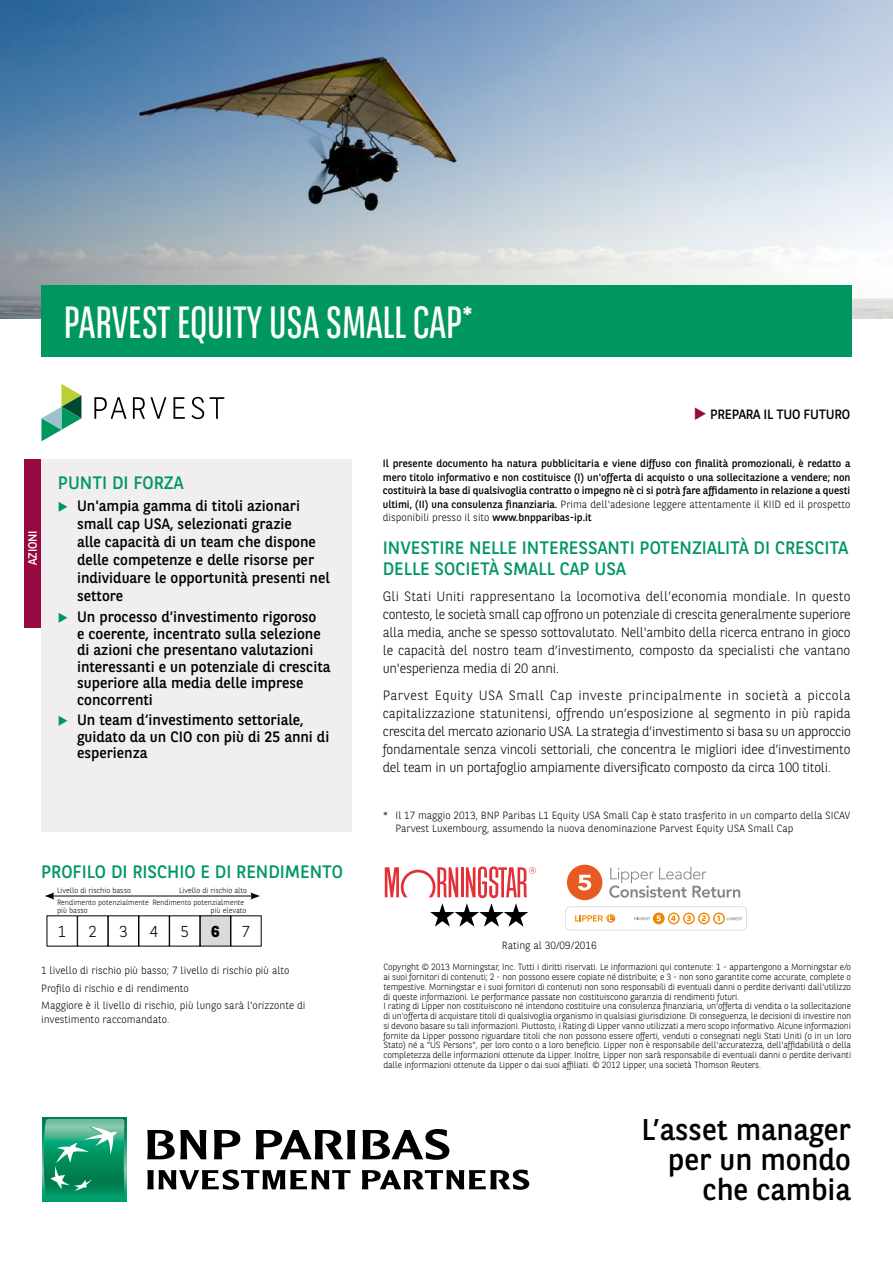
<style>
.page{position:relative;width:893px;height:1263px;background:#fff}
.page>*{position:absolute;margin:0;border:0;box-sizing:border-box;transform-origin:0 0}
.t1{font:45px "BNPP Sans Condensed";color:#fff}
.t2{font:30px/30px "BNPP Sans";color:#000;text-align:right}
.t3{font:18px/21px "BNPP Sans";color:#00975f}
.t4{font:300 15.75px "BNPP Sans";color:#000}
.t5{font:700 15.75px "BNPP Sans";color:#000}
.t6{font:15px/16.5px "BNPP Sans";color:#000}
.t7{font:300 13.5px/18px "BNPP Sans";letter-spacing:-.02em;color:#000;text-align:justify}
.t8{font:13.5px "BNPP Sans";letter-spacing:-.02em;color:#000}
.t9{font:12px "BNPP Sans";letter-spacing:-.02em;color:#fff}
.t10{font:10.5px/13.5px "BNPP Sans";letter-spacing:-.005em;color:#000;text-align:justify}
.t11{font:300 10.5px/17.7px "BNPP Sans";color:#000}
.t12{font:300 9px/9.8px "BNPP Sans";letter-spacing:-.015em;color:#000}
.t13{font:300 7.65px/12.1px "BNPP Sans";color:#000}
.s1{color:#960a3f}
.s2{font-weight:300}
</style>
<div class="page">
<div style="left:41px;top:459px;width:310px;height:373px;background:#f0eeee"></div>
<img style="left:0;top:0;width:893px;height:319px">
<div style="left:138px;top:915px;width:32px;height:31px;border:1px solid #000"></div>
<div style="left:200px;top:916px;width:31px;height:30px;background:#dadada"></div>
<hr style="left:52px;top:896px;width:201px;height:1px;background:#000">
<svg style="left:45px;top:892px;width:9px;height:7px"></svg>
<svg style="left:250px;top:892px;width:10px;height:7px"></svg>
<svg style="left:94px;top:397px;width:130px;height:22px"></svg>
<svg style="left:41px;top:384px;width:40px;height:57px"></svg>
<div style="left:24px;top:459px;width:16px;height:168px;background:#960a3f"></div>
<div style="left:41px;top:285px;width:810px;height:72px;background:#00975f"></div>
<svg style="left:609px;top:867px;width:131px;height:31px"></svg>
<div style="left:567px;top:865px;width:35px;height:35px;background:#e75b22;border-radius:50%"></div>
<svg style="left:578px;top:875px;width:13px;height:15px"></svg>
<svg style="left:566px;top:907px;width:181px;height:23px"></svg>
<svg style="left:385px;top:866px;width:151px;height:61px"></svg>
<div style="left:42px;top:1117px;width:84px;height:84px;background:linear-gradient(to right,#009e6a,#009e6a)"></div>
<svg style="left:44px;top:1119px;width:81px;height:80px;background:#2fa37a"></svg>
<svg style="left:147px;top:1130px;width:59px;height:29px"></svg>
<svg style="left:214px;top:1130px;width:26px;height:29px"></svg>
<svg style="left:256px;top:1130px;width:99px;height:29px"></svg>
<svg style="left:362px;top:1129px;width:87px;height:31px"></svg>
<svg style="left:147px;top:1169px;width:203px;height:21px"></svg>
<svg style="left:362px;top:1169px;width:167px;height:21px"></svg>
<h1 class="t1" style="left:64px;top:295px;width:411px">PARVEST EQUITY USA SMALL CAP*</h1>
<h3 class="t9" style="left:24px;top:565px;width:36px;rotate:-90deg">AZIONI</h3>
<h3 class="t3" style="left:58px;top:471px;width:127px">PUNTI DI FORZA</h3>
<h3 class="t6" style="left:77px;top:496px;width:254px;line-height:18px">Un'ampia gamma di titoli azionari small cap USA, selezionati grazie<br>alle capacità di un team che dispone delle competenze e delle risorse per individuare le opportunità presenti nel settore</h3>
<h3 class="t6" style="left:77px;top:608px;width:255px">Un processo d’investimento rigoroso<br>e coerente, incentrato sulla selezione di azioni che presentano valutazioni interessanti e un potenziale di crescita superiore alla media delle imprese concorrenti</h3>
<h3 class="t6" style="left:77px;top:711px;width:254px">Un team d’investimento settoriale, guidato da un CIO con più di 25 anni di esperienza</h3>
<h3 class="t8" style="left:694px;top:405px;width:158px"><span class="s1">◆</span> PREPARA IL TUO FUTURO</h3>
<p class="t10" style="left:383px;top:456px;width:469px">Il presente documento ha natura pubblicitaria e viene diffuso con finalità promozionali, è redatto a mero titolo informativo e non costituisce (I) un'offerta di acquisto o una sollecitazione a vendere; non costituirà la base di qualsivoglia contratto o impegno nè ci si potrà fare affidamento in relazione a questi ultimi, (II) una consulenza finanziaria. <span class="s2">Prima dell'adesione leggere attentamente il KIID ed il prospetto disponibili presso il sito</span> www.bnpparibas-ip.it</p>
<h3 class="t3" style="left:383px;top:536px;width:467px">INVESTIRE NELLE INTERESSANTI POTENZIALITÀ DI CRESCITA<br>DELLE SOCIETÀ SMALL CAP USA</h3>
<p class="t7" style="left:383px;top:587px;width:469px">Gli Stati Uniti rappresentano la locomotiva dell’economia mondiale. In questo contesto, le società small cap offrono un potenziale di crescita generalmente superiore alla media, anche se spesso sottovalutato. Nell'ambito della ricerca entrano in gioco le capacità del nostro team d’investimento, composto da specialisti che vantano un'esperienza media di 20 anni.</p>
<p class="t7" style="left:383px;top:685px;width:470px">Parvest Equity USA Small Cap investe principalmente in società a piccola capitalizzazione statunitensi, offrendo un’esposizione al segmento in più rapida crescita del mercato azionario USA. La strategia d’investimento si basa su un approccio fondamentale senza vincoli settoriali, che concentra le migliori idee d’investimento del team in un portafoglio ampiamente diversificato composto da circa 100 titoli.</p>
<p class="t11" style="left:396px;top:808px;width:456px;line-height:13.5px;text-indent:-13px">* Il 17 maggio 2013, BNP Paribas L1 Equity USA Small Cap è stato trasferito in un comparto della SICAV<br>Parvest Luxembourg, assumendo la nuova denominazione Parvest Equity USA Small Cap</p>
<h3 class="t3" style="left:41px;top:860px;width:303px">PROFILO DI RISCHIO E DI RENDIMENTO</h3>
<p class="t13" style="left:57px;top:884px;width:189px">Livello di rischio basso<br>Rendimento potenzialmente Rendimento potenzialmente</p>
<p class="t13" style="left:57px;top:904px;width:32px">più basso</p>
<p class="t13" style="left:179px;top:884px;width:69px">Livello di rischio alto</p>
<p class="t13" style="left:211px;top:904px;width:37px">più elevato</p>
<h3 class="t4" style="left:58px;top:921px;width:10px">1</h3>
<h3 class="t4" style="left:89px;top:921px;width:10px">2</h3>
<h3 class="t4" style="left:119px;top:921px;width:10px">3</h3>
<h3 class="t4" style="left:150px;top:921px;width:10px">4</h3>
<h3 class="t4" style="left:181px;top:921px;width:10px">5</h3>
<h3 class="t5" style="left:211px;top:921px;width:10px">6</h3>
<h3 class="t4" style="left:242px;top:921px;width:10px">7</h3>
<p class="t11" style="left:41px;top:961px;width:266px">1 livello di rischio più basso; 7 livello di rischio più alto<br>Profilo di rischio e di rendimento<br>Maggiore è il livello di rischio, più lungo sarà l'orizzonte di</p>
<p class="t11" style="left:41px;top:1010px;width:130px">investimento raccomandato.</p>
<p class="t11" style="left:502px;top:936px;width:96px">Rating al 30/09/2016</p>
<p class="t12" style="left:383px;top:962px;width:469px">Copyright © 2013 Morningstar, Inc. Tutti i diritti riservati. Le informazioni qui contenute: 1 - appartengono a Morningstar e/o ai suoi fornitori di contenuti; 2 - non possono essere copiate né distribuite; e 3 - non sono garantite come accurate, complete o tempestive. Morningstar e i suoi fornitori di contenuti non sono responsabili di eventuali danni o perdite derivanti dall’utilizzo di queste informazioni. Le performance passate non costituiscono garanzia di rendimenti futuri.<br>I rating di Lipper non costituiscono né intendono costituire una consulenza finanziaria, un'offerta di vendita o la sollecitazione di un'offerta di acquistare titoli di qualsivoglia organismo in qualsiasi giurisdizione. Di conseguenza, le decisioni di investire non si devono basare su tali informazioni. Piuttosto, i Rating di Lipper vanno utilizzati a mero scopo informativo. Alcune informazioni fornite da Lipper possono riguardare titoli che non possono essere offerti, venduti o consegnati negli Stati Uniti (o in un loro Stato) né a “US Persons”, per loro conto o a loro beneficio. Lipper non è responsabile dell'accuratezza, dell'affidabilità o della completezza delle informazioni ottenute da Lipper. Inoltre, Lipper non sarà responsabile di eventuali danni o perdite derivanti dalle informazioni ottenute da Lipper o dai suoi affiliati. © 2012 Lipper, una società Thomson Reuters.</p>
<h2 class="t2" style="left:641px;top:1113px;width:211px">L’asset manager per un mondo che cambia</h2>
</div>
